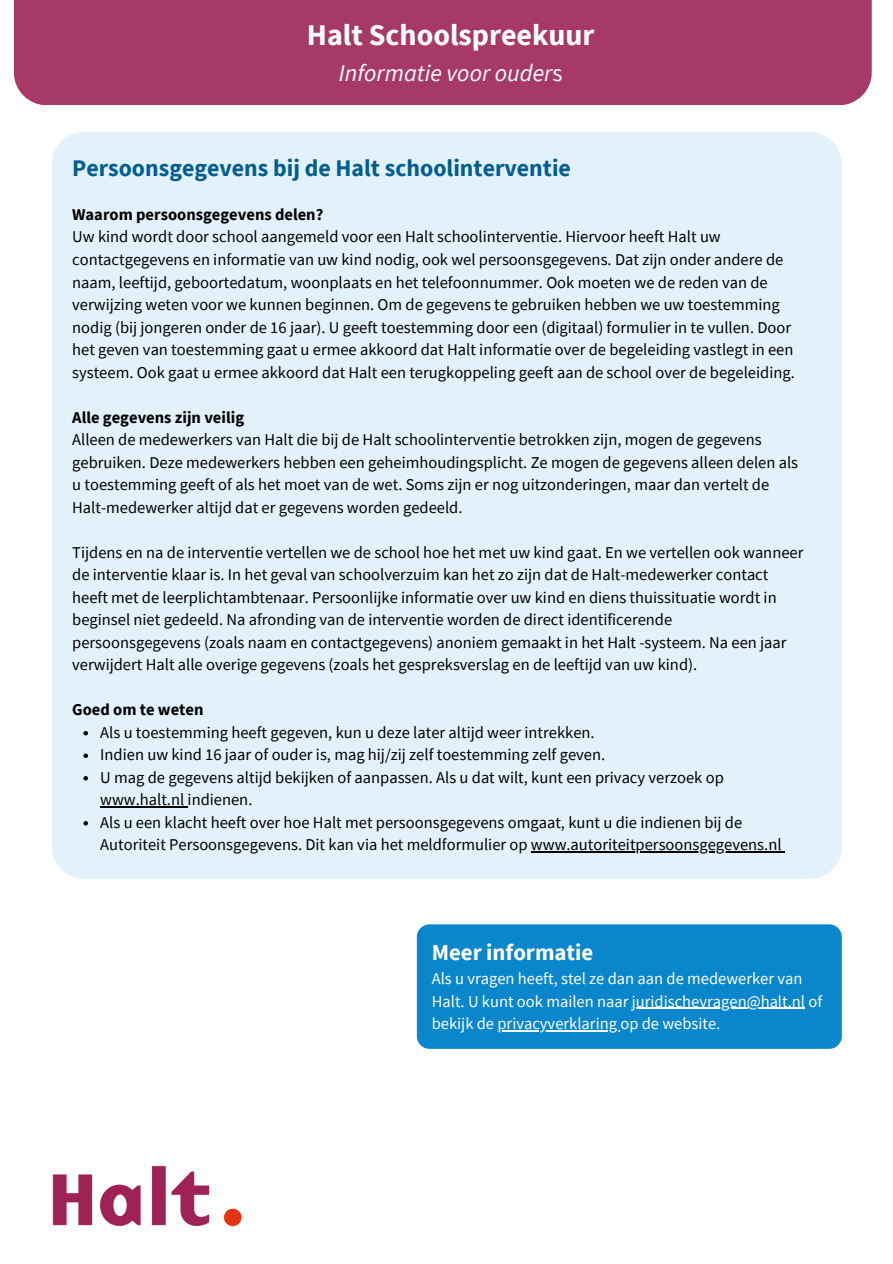
<style>
.page{position:relative;width:893px;height:1264px;background:#fff}
.page>*{position:absolute;margin:0;border:0;box-sizing:border-box;transform-origin:0 0}
.t1{font:700 30px "Source Sans Pro";color:#fff}
.t2{font:italic 24px "Source Sans Pro";color:#fff}
.t3{font:700 23.85px "Source Sans Pro";color:#005e90}
.t4{font:700 22.8px "Source Sans Pro";color:#fff}
.t5{font:16.5px/22.5px "Source Sans Pro";color:#000}
.t6{font:16.5px/22.5px "Source Sans Pro";color:#fff}
.t7{font:700 16.5px "Source Sans Pro";color:#000}
.s1{font-style:normal}
</style>
<div class="page">
<div style="left:14px;top:0;width:857px;height:105px;background:#a73969"></div>
<div style="left:52px;top:132px;width:789px;height:746px;background:#e3f1fb;border-radius:32px"></div>
<div style="left:417px;top:924px;width:424px;height:124px;background:#0a86cd;border-radius:13px"></div>
<hr style="left:631px;top:1007px;width:174px;height:1px;background:#fff">
<hr style="left:497px;top:1030px;width:123px;height:1px;background:#fff">
<svg style="left:83px;top:731px;width:5px;height:4px"></svg>
<svg style="left:83px;top:753px;width:5px;height:5px"></svg>
<svg style="left:83px;top:776px;width:5px;height:4px"></svg>
<hr style="left:100px;top:806px;width:88px;height:1px;background:#000">
<svg style="left:83px;top:821px;width:5px;height:4px"></svg>
<hr style="left:531px;top:851px;width:250px;height:1px;background:#000">
<img style="left:52px;top:1165px;width:190px;height:61px">
<p class="t1" style="left:307px;top:16px;width:289px">Halt Schoolspreekuur</p>
<p class="t2" style="left:339px;top:58px;width:225px">Informatie voor ouder<span class="s1">s</span></p>
<p class="t3" style="left:72px;top:153px;width:500px">Persoonsgegevens bij de Halt schoolinterventie</p>
<p class="t7" style="left:72px;top:204px;width:253px">Waarom persoonsgegevens delen?</p>
<p class="t5" style="left:72px;top:225px;width:724px">Uw kind wordt door school aangemeld voor een Halt schoolinterventie. Hiervoor heeft Halt uw contactgegevens en informatie van uw kind nodig, ook wel persoonsgegevens. Dat zijn onder andere de naam, leeftijd, geboortedatum, woonplaats en het telefoonnummer. Ook moeten we de reden van de verwijzing weten voor we kunnen beginnen. Om de gegevens te gebruiken hebben we uw toestemming nodig (bij jongeren onder de 16 jaar). U geeft toestemming door een (digitaal) formulier in te vullen. Door het geven van toestemming gaat u ermee akkoord dat Halt informatie over de begeleiding vastlegt in een systeem. Ook gaat u ermee akkoord dat Halt een terugkoppeling geeft aan de school over de begeleiding.</p>
<p class="t7" style="left:72px;top:406px;width:173px">Alle gegevens zijn veilig</p>
<p class="t5" style="left:72px;top:428px;width:727px">Alleen de medewerkers van Halt die bij de Halt schoolinterventie betrokken zijn, mogen de gegevens gebruiken. Deze medewerkers hebben een geheimhoudingsplicht. Ze mogen de gegevens alleen delen als u toestemming geeft of als het moet van de wet. Soms zijn er nog uitzonderingen, maar dan vertelt de Halt-medewerker altijd dat er gegevens worden gedeeld.</p>
<p class="t5" style="left:72px;top:540px;width:732px">Tijdens en na de interventie vertellen we de school hoe het met uw kind gaat. En we vertellen ook wanneer de interventie klaar is. In het geval van schoolverzuim kan het zo zijn dat de Halt-medewerker contact heeft met de leerplichtambtenaar. Persoonlijke informatie over uw kind en diens thuissituatie wordt in beginsel niet gedeeld. Na afronding van de interventie worden de direct identificerende persoonsgegevens (zoals naam en contactgegevens) anoniem gemaakt in het Halt -systeem. Na een jaar verwijdert Halt alle overige gegevens (zoals het gespreksverslag en de leeftijd van uw kind).</p>
<p class="t7" style="left:72px;top:699px;width:133px">Goed om te weten</p>
<p class="t5" style="left:100px;top:720px;width:496px">Als u toestemming heeft gegeven, kun u deze later altijd weer intrekken.</p>
<p class="t5" style="left:100px;top:743px;width:506px">Indien uw kind 16 jaar of ouder is, mag hij/zij zelf toestemming zelf geven.</p>
<p class="t5" style="left:100px;top:765px;width:625px">U mag de gegevens altijd bekijken of aanpassen. Als u dat wilt, kunt een privacy verzoek op www.halt.nl indienen.</p>
<p class="t5" style="left:100px;top:810px;width:682px">Als u een klacht heeft over hoe Halt met persoonsgegevens omgaat, kunt u die indienen bij de<br>Autoriteit Persoonsgegevens. Dit kan via het meldformulier op www.autoriteitpersoonsgegevens.nl</p>
<p class="t4" style="left:431px;top:938px;width:163px">Meer informatie</p>
<p class="t6" style="left:431px;top:966px;width:392px">Als u vragen heeft, stel ze dan aan de medewerker van<br>Halt. U kunt ook mailen naar juridischevragen@halt.nl of bekijk de privacyverklaring op de website.</p>
</div>
